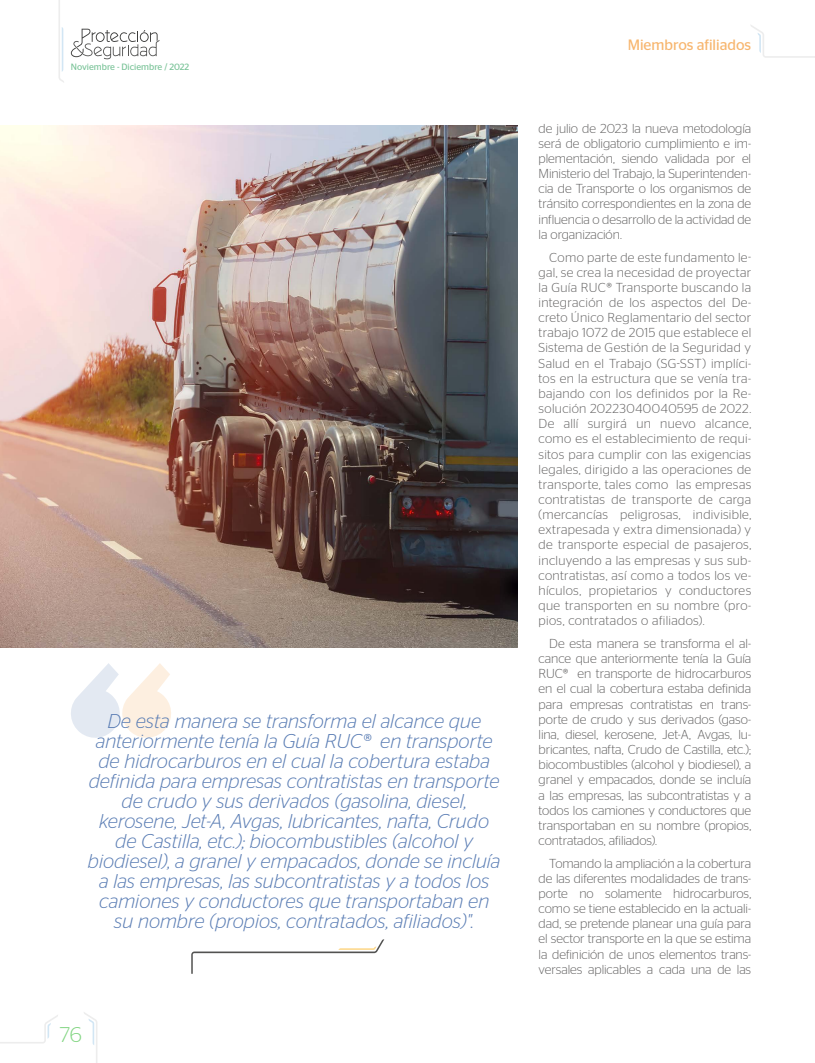
<style>
.page{position:relative;width:815px;height:1063px;background:#fff}
.page>*{position:absolute;margin:0;border:0;box-sizing:border-box;transform-origin:0 0}
.t1{font:300 21.25px "Stag Sans";color:#82d582}
.t2{font:italic 300 20px/20px "Stag Sans";color:#5a7db4;text-align:center}
.t3{font:15px "Stag Sans";color:#f7b66f}
.t4{font:300 13px/15.1px "Stag Sans";color:#646363;text-align:justify}
.t5{font:9.12px "Stag Sans";color:#7ac398}
</style>
<div class="page">
<svg style="left:71px;top:29px;width:88px;height:30px"></svg>
<svg style="left:59px;top:0;width:5px;height:83px"></svg>
<svg style="left:84px;top:1012px;width:13px;height:51px"></svg>
<svg style="left:751px;top:25px;width:64px;height:33px"></svg>
<svg style="left:0;top:1015px;width:58px;height:28px"></svg>
<svg style="left:191px;top:939px;width:193px;height:35px"></svg>
<svg style="left:71px;top:663px;width:100px;height:75px"></svg>
<img style="left:0;top:126px;width:518px;height:522px">
<p class="t5" style="left:71px;top:62px;width:120px">Noviembre - Diciembre / 2022</p>
<p class="t2" style="left:88px;top:711px;width:414px">De esta manera se transforma el alcance que anteriormente tenía la Guía RUC®️ en transporte de hidrocarburos en el cual la cobertura estaba definida para empresas contratistas en transporte de crudo y sus derivados (gasolina, diesel, kerosene, Jet-A, Avgas, lubricantes, nafta, Crudo de Castilla, etc.); biocombustibles (alcohol y biodiesel), a granel y empacados, donde se incluía a las empresas, las subcontratistas y a todos los camiones y conductores que transportaban en su nombre (propios, contratados, afiliados)".</p>
<h1 class="t1" style="left:60px;top:1023px;width:24px">76</h1>
<p class="t3" style="left:628px;top:36px;width:125px">Miembros afiliados</p>
<p class="t4" style="left:539px;top:120px;width:214px">de julio de 2023 la nueva metodología será de obligatorio cumplimiento e im&shy;plementación, siendo validada por el Ministerio del Trabajo, la Superintenden&shy;cia de Transporte o los organismos de tránsito correspondientes en la zona de influencia o desarrollo de la actividad de la organización.</p>
<p class="t4" style="left:539px;top:249px;width:214px;text-indent:11px">Como parte de este fundamento le&shy;gal, se crea la necesidad de proyectar la Guía RUC®️ Transporte buscando la integración de los aspectos del De&shy;creto Único Reglamentario del sector trabajo 1072 de 2015 que establece el Sistema de Gestión de la Seguridad y Salud en el Trabajo (SG-SST) implíci&shy;tos en la estructura que se venía tra&shy;bajando con los definidos por la Re&shy;solución 20223040040595 de 2022.<br>De allí surgirá un nuevo alcance, como es el establecimiento de requi&shy;sitos para cumplir con las exigencias legales, dirigido a las operaciones de transporte, tales como las empresas contratistas de transporte de carga (mercancías peligrosas, indivisible, extrapesada y extra dimensionada) y de transporte especial de pasajeros, incluyendo a las empresas y sus sub&shy;contratistas, así como a todos los ve&shy;hículos, propietarios y conductores que transporten en su nombre (pro&shy;pios, contratados o afiliados).</p>
<p class="t4" style="left:539px;top:636px;width:214px;text-indent:11px">De esta manera se transforma el al&shy;cance que anteriormente tenía la Guía RUC®️ en transporte de hidrocarburos en el cual la cobertura estaba definida para empresas contratistas en trans&shy;porte de crudo y sus derivados (gaso&shy;lina, diesel, kerosene, Jet-A, Avgas, lu&shy;bricantes, nafta, Crudo de Castilla, etc.); biocombustibles (alcohol y biodiesel), a granel y empacados, donde se incluía a las empresas, las subcontratistas y a todos los camiones y conductores que transportaban en su nombre (propios, contratados, afiliados).</p>
<p class="t4" style="left:539px;top:855px;width:214px;text-indent:11px">Tomando la ampliación a la cobertura de las diferentes modalidades de trans&shy;porte no solamente hidrocarburos, como se tiene establecido en la actuali&shy;dad, se pretende planear una guía para el sector transporte en la que se estima la definición de unos elementos trans&shy;versales aplicables a cada una de las</p>
</div>
